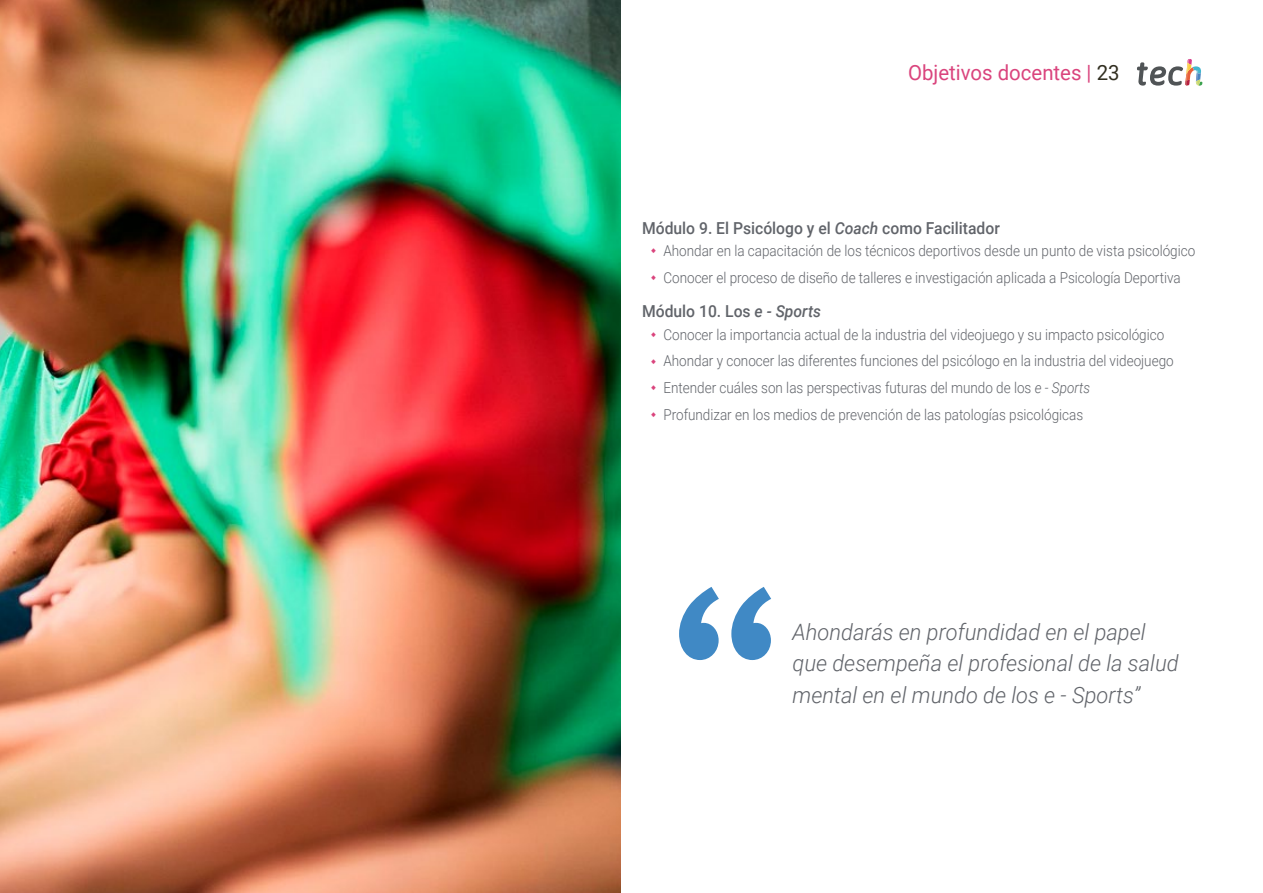
<style>
.page{position:relative;width:1263px;height:893px;background:#fff}
.page>*{position:absolute;margin:0;border:0;box-sizing:border-box;transform-origin:0 0}
.t1{font:italic 300 22.5px/31.5px "Roboto";color:#61646a}
.t2{font:21px "Roboto";color:#da447d}
.t3{font:500 16.5px "Roboto";color:#61646a;scale:.95 1}
.t4{font:300 15px/26.7px "Roboto";color:#61646a;scale:.9 1}
.s1{color:#312e20}
.s2{font-style:italic}
</style>
<div class="page">
<svg style="left:1137px;top:59px;width:65px;height:27px"></svg>
<img style="left:0;top:0;width:621px;height:893px">
<svg style="left:679px;top:587px;width:92px;height:73px"></svg>
<h2 class="t2" style="left:908px;top:57px;width:213px">Objetivos docentes | <span class="s1">23</span></h2>
<p class="t3" style="left:642px;top:216px;width:378px">Módulo 9. El Psicólogo y el <span class="s2">Coach</span> como Facilitador</p>
<p class="t4" style="left:663px;top:237px;width:592px">Ahondar en la capacitación de los técnicos deportivos desde un punto de vista psicológico<br>Conocer el proceso de diseño de talleres e investigación aplicada a Psicología Deportiva</p>
<p class="t3" style="left:642px;top:300px;width:190px">Módulo 10. Los <span class="s2">e - Sports</span></p>
<p class="t4" style="left:663px;top:320px;width:568px">Conocer la importancia actual de la industria del videojuego y su impacto psicológico Ahondar y conocer las diferentes funciones del psicólogo en la industria del videojuego Entender cuáles son las perspectivas futuras del mundo de los <span class="s2">e - Sports<br></span>Profundizar en los medios de prevención de las patologías psicológicas</p>
<h1 class="t1" style="left:792px;top:615px;width:388px">Ahondarás en profundidad en el papel que desempeña el profesional de la salud mental en el mundo de los e - Sports”</h1>
</div>
